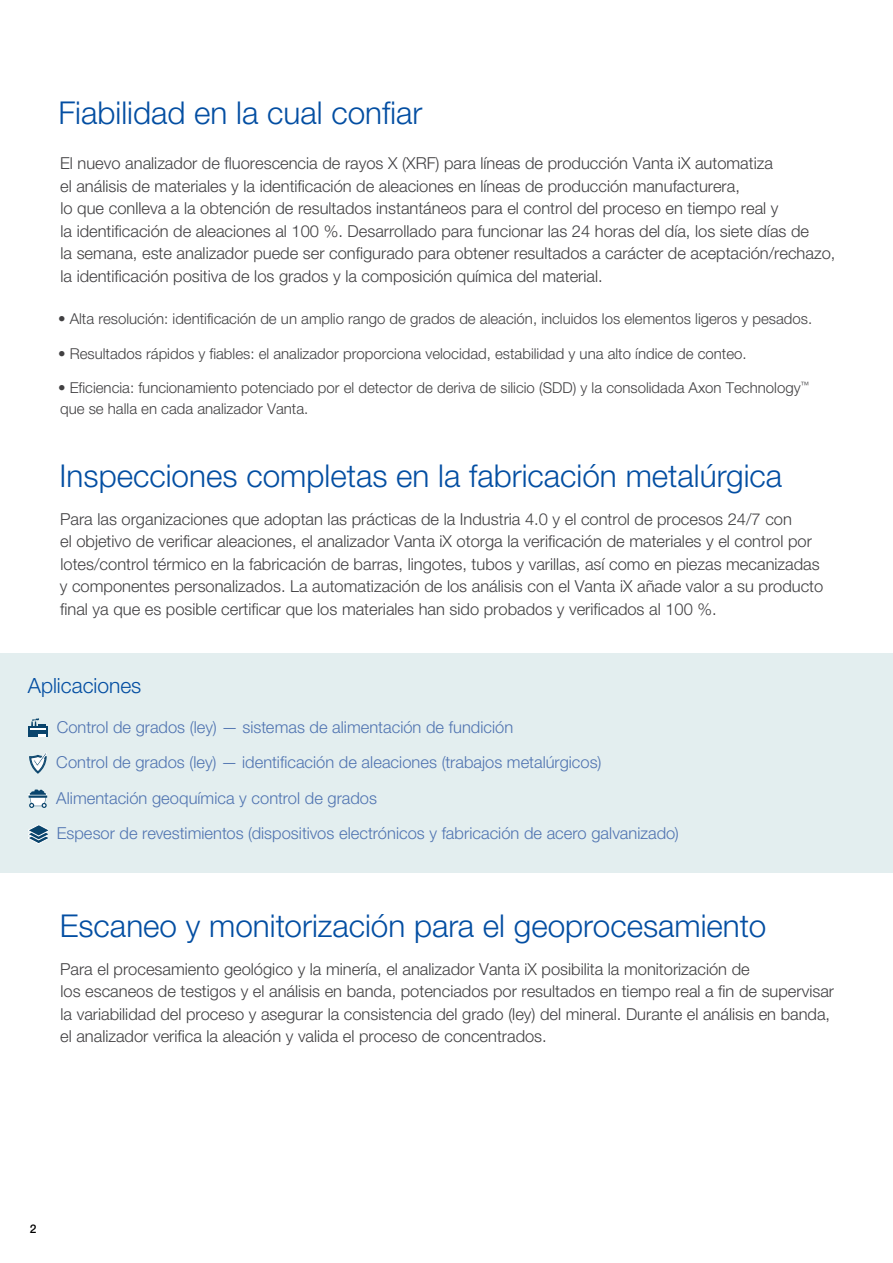
<style>
.page{position:relative;width:893px;height:1263px;background:#fff}
.page>*{position:absolute;margin:0;border:0;box-sizing:border-box;transform-origin:0 0}
.Title_1{font:300 31.5px "Helvetica Neue LTW1 G";color:#034ea2}
.Title_2_span{font:300 21px "Helvetica Neue LTW1 G";color:#034ea2}
.Text{font:300 16.5px/22.5px "Helvetica Neue LTW1 G";color:#414042}
.Title_3{font:300 16.5px "Helvetica Neue LTW1 G";color:#5074b1}
.Text-2{font:300 15px/21px "Helvetica Neue LTW1 G";color:#414042}
.t1{font:500 12px "Helvetica Neue LTW1 G";color:#000}
</style>
<div class="page">
<div style="left:0;top:653px;width:893px;height:220px;background:#e3eeef"></div>
<svg style="left:29px;top:789px;width:18px;height:19px"></svg>
<svg style="left:29px;top:825px;width:19px;height:19px"></svg>
<div style="left:29px;top:727px;width:19px;height:10px;background:#09446c"></div>
<svg style="left:31px;top:718px;width:15px;height:19px"></svg>
<svg style="left:29px;top:753px;width:18px;height:21px"></svg>
<p class="Title_1" style="left:58px;top:93px;width:366px">Fiabilidad en la cual confiar</p>
<p class="Text" style="left:60px;top:152px;width:777px">El nuevo analizador de fluorescencia de rayos X (XRF) para líneas de producción Vanta iX automatiza<br>el análisis de materiales y la identificación de aleaciones en líneas de producción manufacturera,<br>lo que conlleva a la obtención de resultados instantáneos para el control del proceso en tiempo real y<br>la identificación de aleaciones al 100 %. Desarrollado para funcionar las 24 horas del día, los siete días de<br>la semana, este analizador puede ser configurado para obtener resultados a carácter de aceptación/rechazo, la identificación positiva de los grados y la composición química del material.</p>
<p class="Text-2" style="left:58px;top:308px;width:756px">• Alta resolución: identificación de un amplio rango de grados de aleación, incluidos los elementos ligeros y pesados.</p>
<p class="Text-2" style="left:58px;top:343px;width:690px">• Resultados rápidos y fiables: el analizador proporciona velocidad, estabilidad y una alto índice de conteo.</p>
<p class="Text-2" style="left:58px;top:377px;width:753px">• Eficiencia: funcionamiento potenciado por el detector de deriva de silicio (SDD) y la consolidada Axon Technology<sup>™ </sup>que se halla en cada analizador Vanta.</p>
<p class="Title_1" style="left:60px;top:457px;width:724px">Inspecciones completas en la fabricación metalúrgica</p>
<p class="Text" style="left:60px;top:507px;width:765px">Para las organizaciones que adoptan las prácticas de la Industria 4.0 y el control de procesos 24/7 con<br>el objetivo de verificar aleaciones, el analizador Vanta iX otorga la verificación de materiales y el control por lotes/control térmico en la fabricación de barras, lingotes, tubos y varillas, así como en piezas mecanizadas y componentes personalizados. La automatización de los análisis con el Vanta iX añade valor a su producto final ya que es posible certificar que los materiales han sido probados y verificados al 100 %.</p>
<p class="Title_2_span" style="left:28px;top:673px;width:115px">Aplicaciones</p>
<p class="Title_3" style="left:57px;top:717px;width:458px">Control de grados (ley) — sistemas de alimentación de fundición</p>
<p class="Title_3" style="left:56px;top:752px;width:546px">Control de grados (ley) — identificación de aleaciones (trabajos metalúrgicos)</p>
<p class="Title_3" style="left:56px;top:788px;width:322px">Alimentación geoquímica y control de grados</p>
<p class="Title_3" style="left:57px;top:823px;width:624px">Espesor de revestimientos (dispositivos electrónicos y fabricación de acero galvanizado)</p>
<p class="Title_1" style="left:60px;top:907px;width:708px">Escaneo y monitorización para el geoprocesamiento</p>
<p class="Text" style="left:60px;top:957px;width:775px">Para el procesamiento geológico y la minería, el analizador Vanta iX posibilita la monitorización de<br>los escaneos de testigos y el análisis en banda, potenciados por resultados en tiempo real a fin de supervisar la variabilidad del proceso y asegurar la consistencia del grado (ley) del mineral. Durante el análisis en banda, el analizador verifica la aleación y valida el proceso de concentrados.</p>
<p class="t1" style="left:30px;top:1222px;width:8px">2</p>
</div>
